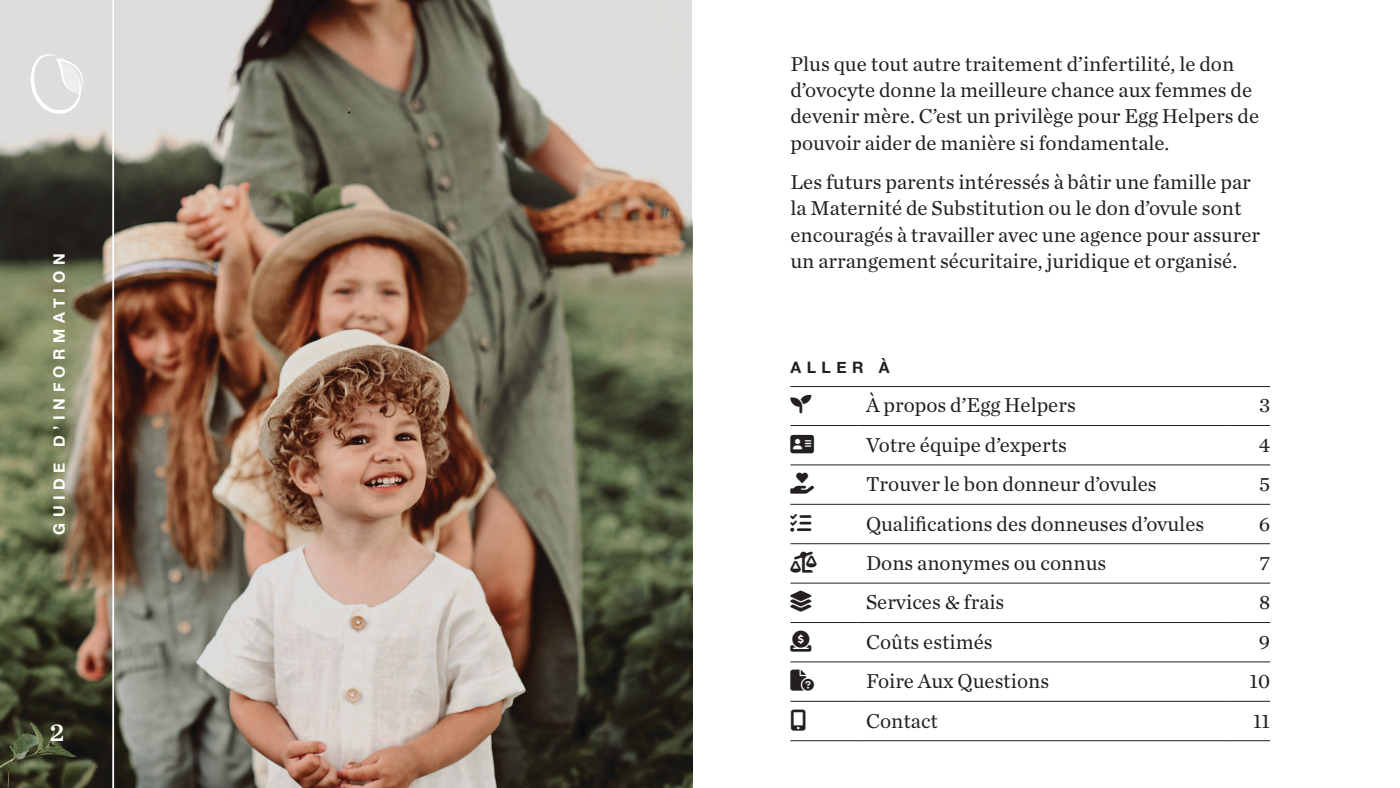
<style>
.page{position:relative;width:1400px;height:788px;background:#fff}
.page>*{position:absolute;margin:0;border:0;box-sizing:border-box;transform-origin:0 0}
.Heading{font:26.25px "Chronicle Text G1 Semi";color:#fff}
.Body___24pt{font:21px/26.2px "Chronicle Text G1";color:#231f20}
.Body___right_align{font:21px "Chronicle Text G1";color:#231f20}
.Body___24pt-2{font:21px "Font Awesome 6 Free Solid";color:#231f20}
.Heading-2{font:700 15.75px "Helvetica Neue";letter-spacing:.35em;color:#fff}
.Body___20pt{font:700 15.75px "Helvetica Neue";letter-spacing:.35em;color:#231f20}
</style>
<div class="page">
<img style="left:0;top:0;width:692px;height:788px">
<hr style="left:112px;top:0;width:2px;height:788px;background:#fff">
<svg style="left:31px;top:54px;width:52px;height:60px"></svg>
<hr style="left:790px;top:464px;width:67px;height:1px;background:#231f20">
<hr style="left:857px;top:464px;width:370px;height:1px;background:#231f20">
<hr style="left:1227px;top:464px;width:43px;height:1px;background:#231f20">
<hr style="left:790px;top:504px;width:67px;height:1px;background:#231f20">
<hr style="left:857px;top:504px;width:370px;height:1px;background:#231f20">
<hr style="left:1227px;top:504px;width:43px;height:1px;background:#231f20">
<hr style="left:790px;top:543px;width:67px;height:1px;background:#231f20">
<hr style="left:857px;top:543px;width:370px;height:1px;background:#231f20">
<hr style="left:1227px;top:543px;width:43px;height:1px;background:#231f20">
<hr style="left:790px;top:582px;width:67px;height:1px;background:#231f20">
<hr style="left:857px;top:582px;width:370px;height:1px;background:#231f20">
<hr style="left:1227px;top:582px;width:43px;height:1px;background:#231f20">
<hr style="left:790px;top:622px;width:67px;height:1px;background:#231f20">
<hr style="left:857px;top:622px;width:370px;height:1px;background:#231f20">
<hr style="left:1227px;top:622px;width:43px;height:1px;background:#231f20">
<hr style="left:790px;top:661px;width:67px;height:1px;background:#231f20">
<hr style="left:857px;top:661px;width:370px;height:1px;background:#231f20">
<hr style="left:1227px;top:661px;width:43px;height:1px;background:#231f20">
<hr style="left:790px;top:700px;width:67px;height:1px;background:#231f20">
<hr style="left:857px;top:700px;width:370px;height:1px;background:#231f20">
<hr style="left:1227px;top:700px;width:43px;height:1px;background:#231f20">
<hr style="left:790px;top:740px;width:67px;height:1px;background:#231f20">
<hr style="left:857px;top:740px;width:370px;height:1px;background:#231f20">
<hr style="left:1227px;top:740px;width:43px;height:1px;background:#231f20">
<hr style="left:790px;top:386px;width:67px;height:1px;background:#231f20">
<hr style="left:857px;top:386px;width:370px;height:1px;background:#231f20">
<hr style="left:1227px;top:386px;width:43px;height:1px;background:#231f20">
<hr style="left:790px;top:425px;width:67px;height:1px;background:#231f20">
<hr style="left:857px;top:425px;width:370px;height:1px;background:#231f20">
<hr style="left:1227px;top:425px;width:43px;height:1px;background:#231f20">
<p class="Heading-2" style="left:47px;top:534px;width:282px;rotate:-90deg">GUIDE D’INFORMATION</p>
<p class="Heading" style="left:50px;top:711px;width:16px">2</p>
<p class="Body___24pt" style="left:790px;top:50px;width:470px">Plus que tout autre traitement d’infertilité, le don d’ovocyte donne la meilleure chance aux femmes de devenir mère. C’est un privilège pour Egg Helpers de pouvoir aider de manière si fondamentale.</p>
<p class="Body___24pt" style="left:790px;top:168px;width:471px">Les futurs parents intéressés à bâtir une famille par la Maternité de Substitution ou le don d’ovule sont encouragés à travailler avec une agence pour assurer un arrangement sécuritaire, juridique et organisé.</p>
<p class="Body___20pt" style="left:790px;top:355px;width:101px">ALLER À</p>
<p class="Body___24pt" style="left:866px;top:391px;width:211px">À propos d’Egg Helpers</p>
<p class="Body___right_align" style="left:1259px;top:389px;width:13px">3</p>
<p class="Body___24pt" style="left:866px;top:430px;width:203px">Votre équipe d’experts</p>
<p class="Body___right_align" style="left:1259px;top:429px;width:13px">4</p>
<p class="Body___24pt-2" style="left:790px;top:472px;width:25px">★★★</p>
<p class="Body___24pt" style="left:866px;top:470px;width:292px">Trouver le bon donneur d’ovules</p>
<p class="Body___right_align" style="left:1259px;top:468px;width:13px">5</p>
<p class="Body___24pt" style="left:866px;top:509px;width:340px">Qualifications des donneuses d’ovules</p>
<p class="Body___right_align" style="left:1259px;top:507px;width:13px">6</p>
<p class="Body___24pt" style="left:866px;top:548px;width:242px">Dons anonymes ou connus</p>
<p class="Body___right_align" style="left:1260px;top:547px;width:12px">7</p>
<p class="Body___24pt" style="left:866px;top:588px;width:140px">Services &amp; frais</p>
<p class="Body___right_align" style="left:1259px;top:586px;width:13px">8</p>
<p class="Body___24pt" style="left:866px;top:627px;width:128px">Coûts estimés</p>
<p class="Body___right_align" style="left:1259px;top:626px;width:13px">9</p>
<p class="Body___24pt" style="left:866px;top:666px;width:185px">Foire Aux Questions</p>
<p class="Body___right_align" style="left:1250px;top:665px;width:22px">10</p>
<p class="Body___24pt" style="left:866px;top:706px;width:74px">Contact</p>
<p class="Body___right_align" style="left:1253px;top:704px;width:19px">11</p>
</div>
